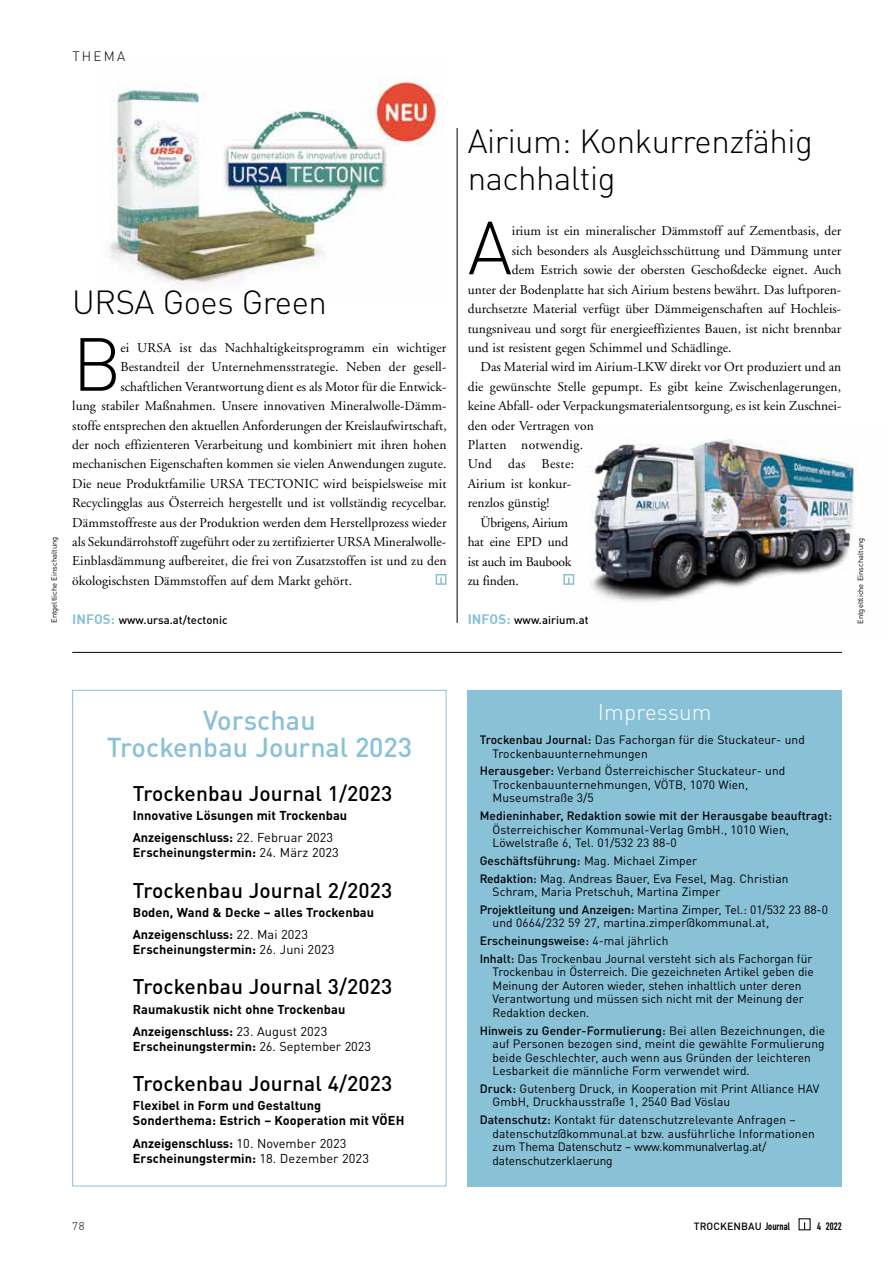
<style>
.page{position:relative;width:893px;height:1263px;background:#fff}
.page>*{position:absolute;margin:0;border:0;box-sizing:border-box;transform-origin:0 0}
.t1{font:300 73.95px "DINOT";color:#000}
.t2{font:300 33px/37.5px "DINOT";letter-spacing:-.015em;color:#000}
.t3{font:500 27px/27px "DINOT";letter-spacing:-.005em;color:#89c1d7;text-align:center}
.t4{font:300 22.5px "DINOT";letter-spacing:.005em;color:#fff}
.t5{font:500 21px "DINOT";letter-spacing:.005em;color:#000}
.t6{font:13.5px "Adobe Garamond";letter-spacing:.005em;color:#000}
.t7{font:13.5px "Adobe Garamond";letter-spacing:-.015em;color:#000}
.t8{font:13.5px "Adobe Garamond";letter-spacing:.025em;color:#000}
.t9{font:13.5px "Adobe Garamond";letter-spacing:.03em;color:#000}
.t10{font:300 13.5px "DINOT";letter-spacing:.165em;color:#000}
.t11{font:700 12.75px/22.4px "DINOT";letter-spacing:.005em;color:#000}
.t12{font:12px/13.5px "DINOT";letter-spacing:.005em;color:#000}
.t13{font:500 12px "DINOT";letter-spacing:.005em;color:#000}
.t14{font:500 11.25px "DINOT";letter-spacing:.005em;color:#000}
.t15{font:300 11.25px "DINOT";color:#000}
.t16{font:10.65px "DIN Engschrift Alternate";color:#000}
.t17{font:500 10.35px "DINOT";letter-spacing:.015em;color:#000}
.t18{font:7.5px "DINOT";letter-spacing:.005em;color:#000}
.s1{font-family:"DIN Bold";font-weight:400;font-size:13.5px;color:#89c1d7}
.s2{font-weight:400}
.s3{font-weight:500}
.s4{font-family:"DIN Engschrift Alternate";font-weight:400;font-size:10.65px}
</style>
<div class="page">
<img style="left:568px;top:439px;width:290px;height:163px">
<img style="left:110px;top:76px;width:332px;height:208px">
<hr style="left:72px;top:652px;width:770px;height:1px;background:#000">
<div style="left:468px;top:723px;width:374px;height:463px;background:#89c1d7"></div>
<div style="left:468px;top:690px;width:374px;height:41px;background:#89c1d7"></div>
<div style="left:563px;top:574px;width:11px;height:11px;border:2px solid #89c1d7"></div>
<svg style="left:568px;top:578px;width:2px;height:6px"></svg>
<div style="left:436px;top:574px;width:10px;height:11px;border:2px solid #89c1d7"></div>
<svg style="left:440px;top:578px;width:2px;height:6px"></svg>
<hr style="left:457px;top:128px;width:1px;height:495px;background:#000">
<p class="t10" style="left:72px;top:48px;width:54px">THEMA</p>
<h2 class="t2" style="left:468px;top:122px;width:347px">Airium: Konkurrenzfähig nachhaltig</h2>
<h1 class="t1" style="left:468px;top:202px;width:46px">A</h1>
<p class="t6" style="left:512px;top:224px;width:331px">irium ist ein mineralischer Dämmstoff auf Zementbasis, der</p>
<p class="t6" style="left:512px;top:243px;width:331px">sich besonders als Ausgleichsschüttung und Dämmung unter</p>
<p class="t6" style="left:512px;top:263px;width:331px">dem Estrich sowie der obersten Geschoßdecke eignet. Auch</p>
<p class="t6" style="left:468px;top:282px;width:375px">unter der Bodenplatte hat sich Airium bestens bewährt. Das luftporen-</p>
<p class="t6" style="left:468px;top:302px;width:375px">durchsetzte Material verfügt über Dämmeigenschaften auf Hochleis-</p>
<p class="t6" style="left:468px;top:321px;width:375px">tungsniveau und sorgt für energieeffizientes Bauen, ist nicht brennbar</p>
<p class="t6" style="left:468px;top:340px;width:265px">und ist resistent gegen Schimmel und Schädlinge.</p>
<p class="t6" style="left:480px;top:360px;width:362px">Das Material wird im Airium-LKW direkt vor Ort produziert und an</p>
<p class="t6" style="left:468px;top:379px;width:375px">die gewünschte Stelle gepumpt. Es gibt keine Zwischenlagerungen,</p>
<p class="t6" style="left:468px;top:399px;width:375px">keine Abfall- oder Verpackungsmaterialentsorgung, es ist kein Zuschnei-</p>
<p class="t6" style="left:468px;top:418px;width:127px">den oder Vertragen von</p>
<p class="t8" style="left:468px;top:437px;width:117px">Platten notwendig.</p>
<p class="t9" style="left:468px;top:457px;width:108px">Und das Beste:</p>
<p class="t6" style="left:468px;top:476px;width:105px">Airium ist konkur-</p>
<p class="t6" style="left:468px;top:496px;width:83px">renzlos günstig!</p>
<p class="t7" style="left:480px;top:515px;width:89px">Übrigens, Airium</p>
<p class="t6" style="left:468px;top:535px;width:102px">hat eine EPD und</p>
<p class="t7" style="left:468px;top:554px;width:105px">ist auch im Baubook</p>
<p class="t7" style="left:468px;top:573px;width:53px">zu finden.</p>
<p class="t14" style="left:468px;top:612px;width:122px"><span class="s1">INFOS:</span> www.airium.at</p>
<h2 class="t2" style="left:72px;top:283px;width:256px">URSA Goes Green</h2>
<h1 class="t1" style="left:72px;top:319px;width:51px">B</h1>
<p class="t6" style="left:120px;top:340px;width:327px">ei URSA ist das Nachhaltigkeitsprogramm ein wichtiger</p>
<p class="t6" style="left:120px;top:360px;width:327px">Bestandteil der Unternehmensstrategie. Neben der gesell-</p>
<p class="t6" style="left:120px;top:379px;width:328px">schaftlichen Verantwortung dient es als Motor für die Entwick-</p>
<p class="t6" style="left:72px;top:399px;width:376px">lung stabiler Maßnahmen. Unsere innovativen Mineralwolle-Dämm-</p>
<p class="t6" style="left:72px;top:418px;width:376px">stoffe entsprechen den aktuellen Anforderungen der Kreislaufwirtschaft,</p>
<p class="t6" style="left:72px;top:437px;width:376px">der noch effizienteren Verarbeitung und kombiniert mit ihren hohen</p>
<p class="t6" style="left:72px;top:457px;width:376px">mechanischen Eigenschaften kommen sie vielen Anwendungen zugute.</p>
<p class="t6" style="left:72px;top:476px;width:376px">Die neue Produktfamilie URSA TECTONIC wird beispielsweise mit</p>
<p class="t6" style="left:72px;top:496px;width:376px">Recyclingglas aus Österreich hergestellt und ist vollständig recycelbar.</p>
<p class="t6" style="left:72px;top:515px;width:376px">Dämmstoffreste aus der Produktion werden dem Herstellprozess wieder</p>
<p class="t6" style="left:72px;top:535px;width:375px">als Sekundärrohstoff zugeführt oder zu zertifizierter URSA Mineralwolle-</p>
<p class="t6" style="left:72px;top:554px;width:376px">Einblasdämmung aufbereitet, die frei von Zusatzstoffen ist und zu den</p>
<p class="t6" style="left:72px;top:573px;width:281px">ökologischsten Dämmstoffen auf dem Markt gehört.</p>
<p class="t14" style="left:72px;top:612px;width:157px"><span class="s1">INFOS:</span> www.ursa.at/tectonic</p>
<p class="t18" style="left:49px;top:623px;width:88px;rotate:-90deg">Entgeltliche Einschaltung</p>
<p class="t18" style="left:856px;top:624px;width:88px;rotate:-90deg">Entgeltliche Einschaltung</p>
<h3 class="t3" style="left:107px;top:706px;width:307px">Vorschau<br>Trockenbau Journal 2023</h3>
<h3 class="t5" style="left:133px;top:780px;width:261px">Trockenbau Journal 1/2023</h3>
<p class="t11" style="left:133px;top:804px;width:216px">Innovative Lösungen mit Trockenbau<br>Anzeigenschluss: <span class="s2">22. Februar 2023</span></p>
<p class="t11" style="left:133px;top:841px;width:207px">Erscheinungstermin: <span class="s2">24. März 2023</span></p>
<h3 class="t5" style="left:133px;top:877px;width:261px">Trockenbau Journal 2/2023</h3>
<p class="t11" style="left:133px;top:901px;width:243px">Boden, Wand &amp; Decke – alles Trockenbau<br>Anzeigenschluss: <span class="s2">22. Mai 2023</span></p>
<p class="t11" style="left:133px;top:938px;width:203px">Erscheinungstermin: <span class="s2">26. Juni 2023</span></p>
<h3 class="t5" style="left:133px;top:973px;width:261px">Trockenbau Journal 3/2023</h3>
<p class="t11" style="left:133px;top:997px;width:214px">Raumakustik nicht ohne Trockenbau<br>Anzeigenschluss: <span class="s2">23. August 2023</span></p>
<p class="t11" style="left:133px;top:1035px;width:240px">Erscheinungstermin: <span class="s2">26. September 2023</span></p>
<h3 class="t5" style="left:133px;top:1070px;width:261px">Trockenbau Journal 4/2023</h3>
<p class="t11" style="left:133px;top:1098px;width:273px;line-height:15px">Flexibel in Form und Gestaltung<br>Sonderthema: Estrich – Kooperation mit VÖEH</p>
<p class="t11" style="left:133px;top:1135px;width:238px;line-height:15px">Anzeigenschluss: <span class="s2">10. November 2023<br></span>Erscheinungstermin: <span class="s2">18. Dezember 2023</span></p>
<h3 class="t4" style="left:598px;top:697px;width:115px">Impressum</h3>
<p class="t12" style="left:493px;top:733px;width:314px;text-indent:-13px"><span class="s3">Trockenbau Journal:</span> Das Fachorgan für die Stuckateur- und<br>Trockenbauunternehmungen</p>
<p class="t12" style="left:493px;top:764px;width:294px;text-indent:-13px"><span class="s3">Herausgeber:</span> Verband Österreichischer Stuckateur- und<br>Trockenbauunternehmungen, VÖTB, 1070 Wien,<br>Museumstraße 3/5</p>
<p class="t13" style="left:480px;top:808px;width:354px">Medieninhaber, Redaktion sowie mit der Herausgabe beauftragt:</p>
<p class="t12" style="left:493px;top:822px;width:298px">Österreichischer Kommunal-Verlag GmbH., 1010 Wien,<br>Löwelstraße 6, Tel. 01/532 23 88-0</p>
<p class="t12" style="left:480px;top:851px;width:310px;line-height:17.7px"><span class="s3">Geschäftsführung:</span> Mag. Michael Zimper<br><span class="s3">Redaktion:</span> Mag. Andreas Bauer, Eva Fesel, Mag. Christian</p>
<p class="t12" style="left:480px;top:883px;width:350px;line-height:17.7px;text-indent:13px">Schram, Maria Pretschuh, Martina Zimper<br><span class="s3">Projektleitung und Anzeigen:</span> Martina Zimper, Tel.: 01/532 23 88-0</p>
<p class="t12" style="left:480px;top:914px;width:334px;line-height:17.7px;text-indent:13px">und 0664/232 59 27, martina.zimper@kommunal.at,<br><span class="s3">Erscheinungsweise:</span> 4-mal jährlich<br><span class="s3">Inhalt:</span> Das Trockenbau Journal versteht sich als Fachorgan für</p>
<p class="t12" style="left:493px;top:965px;width:323px">Trockenbau in Österreich. Die gezeichneten Artikel geben die Meinung der Autoren wieder, stehen inhaltlich unter deren Verantwortung und müssen sich nicht mit der Meinung der Redaktion decken.</p>
<p class="t12" style="left:493px;top:1023px;width:334px;text-indent:-13px"><span class="s3">Hinweis zu Gender-Formulierung:</span> Bei allen Bezeichnungen, die auf Personen bezogen sind, meint die gewählte Formulierung beide Geschlechter, auch wenn aus Gründen der leichteren Lesbarkeit die männliche Form verwendet wird.</p>
<p class="t12" style="left:493px;top:1082px;width:328px;text-indent:-13px"><span class="s3">Druck:</span> Gutenberg Druck, in Kooperation mit Print Alliance HAV<br>GmbH, Druckhausstraße 1, 2540 Bad Vöslau</p>
<p class="t12" style="left:493px;top:1113px;width:324px;text-indent:-13px"><span class="s3">Datenschutz:</span> Kontakt für datenschutzrelevante Anfragen – datenschutz@kommunal.at bzw. ausführliche Informationen zum Thema Datenschutz – www.kommunalverlag.at/ datenschutzerklaerung</p>
<p class="t15" style="left:72px;top:1219px;width:14px">78</p>
<p class="t17" style="left:694px;top:1220px;width:98px">TROCKENBAU <span class="s4">Journal</span></p>
<p class="t16" style="left:817px;top:1220px;width:26px">4 2022</p>
</div>
